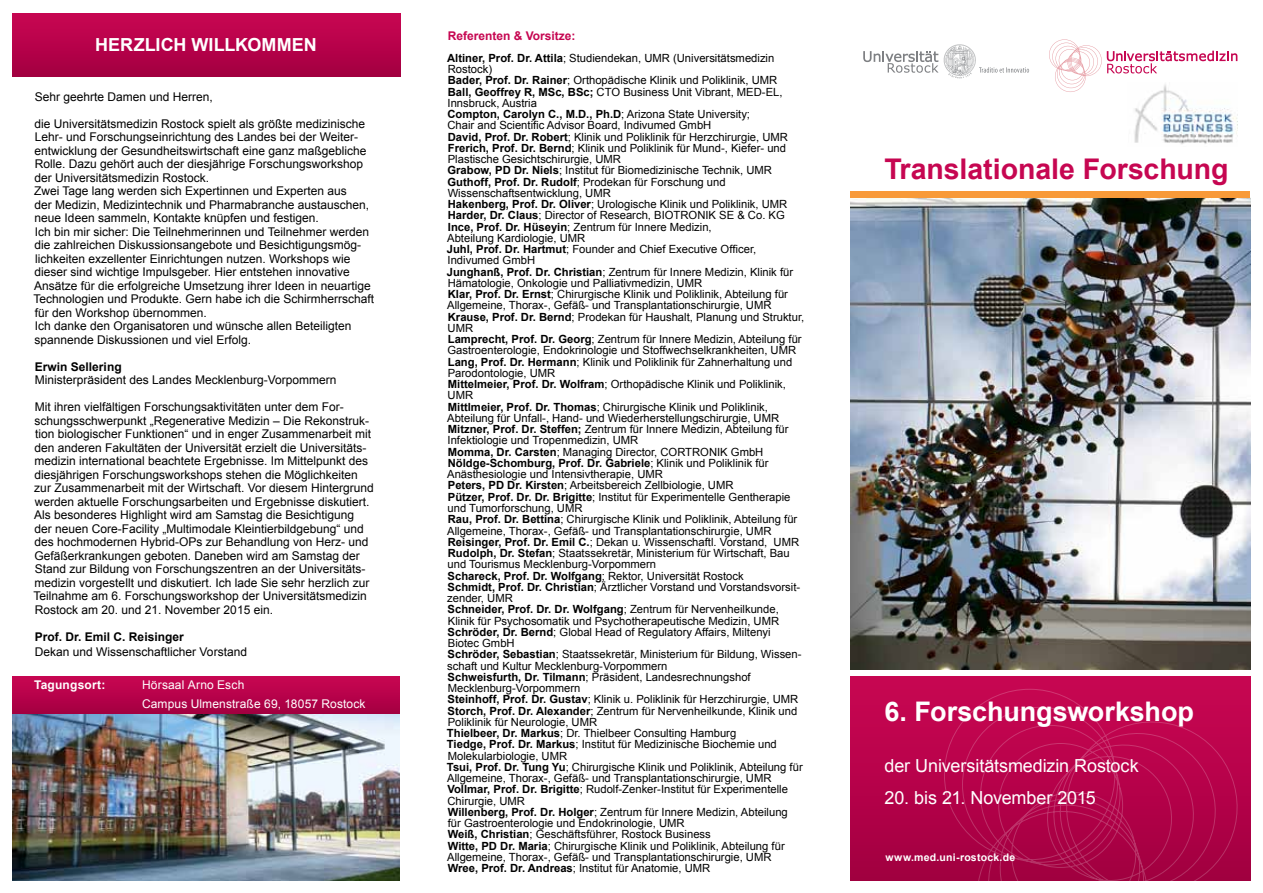
<style>
.page{position:relative;width:1263px;height:893px;background:#fff}
.page>*{position:absolute;margin:0;border:0;box-sizing:border-box;transform-origin:0 0}
.t1{font:700 28.5px "Arial";color:#c60651}
.t2{font:700 27px "Arial";letter-spacing:-.005em;color:#fff}
.t3{font:18px "Arial";letter-spacing:-.005em;color:#fff}
.t4{font:700 18px "Arial";color:#fff}
.t5{font:12px/13.5px "Arial";color:#000}
.t6{font:12px/19.2px "Arial";letter-spacing:.015em;color:#fff}
.t7{font:700 12px "Arial";color:#000}
.t8{font:700 12px "Arial";color:#c60651}
.t9{font:700 12px "Arial";letter-spacing:.015em;color:#fff}
.t10{font:11.25px/11.2px "Arial";color:#000}
.t11{font:700 10.5px "Arial";letter-spacing:.02em;color:#fff}
.s1{font-weight:700}
</style>
<div class="page">
<svg style="left:863px;top:51px;width:75px;height:22px"></svg>
<svg style="left:944px;top:44px;width:85px;height:35px"></svg>
<svg style="left:1049px;top:39px;width:188px;height:53px"></svg>
<div style="left:850px;top:676px;width:400px;height:204px;background:linear-gradient(to bottom,#ca0653,#a30041)"></div>
<img style="left:850px;top:198px;width:400px;height:472px">
<div style="left:850px;top:191px;width:400px;height:7px;background:#f89a38"></div>
<div style="left:13px;top:13px;width:387px;height:64px;background:linear-gradient(to bottom,#ca0653,#a30041)"></div>
<div style="left:12px;top:676px;width:388px;height:38px;background:linear-gradient(to bottom,#c90653,#a50041)"></div>
<img style="left:13px;top:714px;width:387px;height:166px">
<img style="left:1127px;top:83px;width:110px;height:61px">
<svg style="left:944px;top:688px;width:295px;height:193px;background:#b5054b"></svg>
<h3 class="t4" style="left:95px;top:33px;width:223px">HERZLICH WILLKOMMEN</h3>
<p class="t5" style="left:35px;top:90px;width:180px">Sehr geehrte Damen und Herren,</p>
<p class="t5" style="left:33px;top:117px;width:342px">die Universitätsmedizin Rostock spielt als größte medizinische Lehr- und Forschungseinrichtung des Landes bei der Weiter&shy;entwicklung der Gesundheitswirtschaft eine ganz maßgebliche Rolle. Dazu gehört auch der diesjährige Forschungsworkshop der Universitätsmedizin Rostock.<br>Zwei Tage lang werden sich Expertinnen und Experten aus<br>der Medizin, Medizintechnik und Pharmabranche austauschen, neue Ideen sammeln, Kontakte knüpfen und festigen.<br>Ich bin mir sicher: Die Teilnehmerinnen und Teilnehmer werden die zahlreichen Diskussionsangebote und Besichtigungsmög&shy;lichkeiten exzellenter Einrichtungen nutzen. Workshops wie dieser sind wichtige Impulsgeber. Hier entstehen innovative Ansätze für die erfolgreiche Umsetzung ihrer Ideen in neuartige Technologien und Produkte. Gern habe ich die Schirmherrschaft für den Workshop übernommen.<br>Ich danke den Organisatoren und wünsche allen Beteiligten spannende Diskussionen und viel Erfolg.</p>
<p class="t7" style="left:35px;top:359px;width:88px">Erwin Sellering</p>
<p class="t5" style="left:35px;top:373px;width:303px">Ministerpräsident des Landes Mecklenburg-Vorpommern</p>
<p class="t5" style="left:33px;top:400px;width:342px">Mit ihren vielfältigen Forschungsaktivitäten unter dem For&shy;schungsschwerpunkt „Regenerative Medizin – Die Rekonstruk&shy;tion biologischer Funktionen“ und in enger Zusammenarbeit mit den anderen Fakultäten der Universität erzielt die Universitäts&shy;medizin international beachtete Ergebnisse. Im Mittelpunkt des diesjährigen Forschungsworkshops stehen die Möglichkeiten zur Zusammenarbeit mit der Wirtschaft. Vor diesem Hintergrund werden aktuelle Forschungsarbeiten und Ergebnisse diskutiert.<br>Als besonderes Highlight wird am Samstag die Besichtigung der neuen Core-Facility „Multimodale Kleintierbildgebung“ und des hochmodernen Hybrid-OPs zur Behandlung von Herz- und Gefäßerkrankungen geboten. Daneben wird am Samstag der Stand zur Bildung von Forschungszentren an der Universitäts&shy;medizin vorgestellt und diskutiert. Ich lade Sie sehr herzlich zur Teilnahme am 6. Forschungsworkshop der Universitätsmedizin Rostock am 20. und 21. November 2015 ein.</p>
<p class="t7" style="left:35px;top:629px;width:150px">Prof. Dr. Emil C. Reisinger</p>
<p class="t5" style="left:35px;top:645px;width:214px">Dekan und Wissenschaftlicher Vorstand</p>
<p class="t9" style="left:34px;top:677px;width:73px">Tagungsort:</p>
<p class="t6" style="left:142px;top:675px;width:225px">Hörsaal Arno Esch<br>Campus Ulmenstraße 69, 18057 Rostock</p>
<p class="t8" style="left:448px;top:28px;width:129px">Referenten &amp; Vorsitze:</p>
<p class="t10" style="left:447px;top:52px;width:359px"><span class="s1">Altiner, Prof. Dr. Attila</span>; Studiendekan, UMR (Universitätsmedizin Rostock)<br><span class="s1">Bader, Prof. Dr. Rainer</span>; Orthopädische Klinik und Poliklinik, UMR<br><span class="s1">Ball, Geoffrey R, MSc, BSc;</span> CTO Business Unit Vibrant, MED-EL, Innsbruck, Austria<br><span class="s1">Compton, Carolyn C., M.D., Ph.D</span>; Arizona State University;<br>Chair and Scientific Advisor Board, Indivumed GmbH<br><span class="s1">David, Prof. Dr. Robert</span>; Klinik und Poliklinik für Herzchirurgie, UMR <span class="s1">Frerich, Prof. Dr. Bernd</span>; Klinik und Poliklinik für Mund-, Kiefer- und Plastische Gesichtschirurgie, UMR<br><span class="s1">Grabow, PD Dr. Niels</span>; Institut für Biomedizinische Technik, UMR <span class="s1">Guthoff, Prof. Dr. Rudolf</span>; Prodekan für Forschung und Wissenschaftsentwicklung, UMR<br><span class="s1">Hakenberg, Prof. Dr. Oliver</span>; Urologische Klinik und Poliklinik, UMR <span class="s1">Harder, Dr. Claus</span>; Director of Research, BIOTRONIK SE &amp; Co. KG <span class="s1">Ince, Prof. Dr. Hüseyin</span>; Zentrum für Innere Medizin,<br>Abteilung Kardiologie, UMR<br><span class="s1">Juhl, Prof. Dr. Hartmut</span>; Founder and Chief Executive Officer, Indivumed GmbH<br><span class="s1">Junghanß, Prof. Dr. Christian</span>; Zentrum für Innere Medizin, Klinik für Hämatologie, Onkologie und Palliativmedizin, UMR<br><span class="s1">Klar, Prof. Dr. Ernst</span>; Chirurgische Klinik und Poliklinik, Abteilung für Allgemeine, Thorax-, Gefäß- und Transplantationschirurgie, UMR <span class="s1">Krause, Prof. Dr. Bernd</span>; Prodekan für Haushalt, Planung und Struktur, UMR<br><span class="s1">Lamprecht, Prof. Dr. Georg</span>; Zentrum für Innere Medizin, Abteilung für Gastroenterologie, Endokrinologie und Stoffwechselkrankheiten, UMR <span class="s1">Lang, Prof. Dr. Hermann</span>; Klinik und Poliklinik für Zahnerhaltung und Parodontologie, UMR<br><span class="s1">Mittelmeier, Prof. Dr. Wolfram</span>; Orthopädische Klinik und Poliklinik, UMR<br><span class="s1">Mittlmeier, Prof. Dr. Thomas</span>; Chirurgische Klinik und Poliklinik, Abteilung für Unfall-, Hand- und Wiederherstellungschirurgie, UMR <span class="s1">Mitzner, Prof. Dr. Steffen;</span> Zentrum für Innere Medizin, Abteilung für Infektiologie und Tropenmedizin, UMR<br><span class="s1">Momma, Dr. Carsten</span>; Managing Director, CORTRONIK GmbH <span class="s1">Nöldge-Schomburg, Prof. Dr. Gabriele</span>; Klinik und Poliklinik für Anästhesiologie und Intensivtherapie, UMR<br><span class="s1">Peters, PD Dr. Kirsten</span>; Arbeitsbereich Zellbiologie, UMR<br><span class="s1">Pützer, Prof. Dr. Dr. Brigitte</span>; Institut für Experimentelle Gentherapie und Tumorforschung, UMR<br><span class="s1">Rau, Prof. Dr. Bettina</span>; Chirurgische Klinik und Poliklinik, Abteilung für Allgemeine, Thorax-, Gefäß- und Transplantationschirurgie, UMR <span class="s1">Reisinger, Prof. Dr. Emil C.</span>; Dekan u. Wissenschaftl. Vorstand, UMR <span class="s1">Rudolph, Dr. Stefan</span>; Staatssekretär, Ministerium für Wirtschaft, Bau und Tourismus Mecklenburg-Vorpommern<br><span class="s1">Schareck, Prof. Dr. Wolfgang</span>; Rektor, Universität Rostock<br><span class="s1">Schmidt, Prof. Dr. Christian</span>; Ärztlicher Vorstand und Vorstandsvorsit&shy;zender, UMR<br><span class="s1">Schneider, Prof. Dr. Dr. Wolfgang</span>; Zentrum für Nervenheilkunde, Klinik für Psychosomatik und Psychotherapeutische Medizin, UMR <span class="s1">Schröder, Dr. Bernd</span>; Global Head of Regulatory Affairs, Miltenyi<br>Biotec GmbH<br><span class="s1">Schröder, Sebastian</span>; Staatssekretär, Ministerium für Bildung, Wissen&shy;schaft und Kultur Mecklenburg-Vorpommern<br><span class="s1">Schweisfurth, Dr. Tilmann</span>; Präsident, Landesrechnungshof Mecklenburg-Vorpommern<br><span class="s1">Steinhoff, Prof. Dr. Gustav</span>; Klinik u. Poliklinik für Herzchirurgie, UMR <span class="s1">Storch, Prof. Dr. Alexander</span>; Zentrum für Nervenheilkunde, Klinik und Poliklinik für Neurologie, UMR<br><span class="s1">Thielbeer, Dr. Markus</span>; Dr. Thielbeer Consulting Hamburg<br><span class="s1">Tiedge, Prof. Dr. Markus</span>; Institut für Medizinische Biochemie und Molekularbiologie, UMR<br><span class="s1">Tsui, Prof. Dr. Tung Yu</span>; Chirurgische Klinik und Poliklinik, Abteilung für Allgemeine, Thorax-, Gefäß- und Transplantationschirurgie, UMR <span class="s1">Vollmar, Prof. Dr. Brigitte</span>; Rudolf-Zenker-Institut für Experimentelle Chirurgie, UMR<br><span class="s1">Willenberg, Prof. Dr. Holger</span>; Zentrum für Innere Medizin, Abteilung<br>für Gastroenterologie und Endokrinologie, UMR<br><span class="s1">Weiß, Christian</span>; Geschäftsführer, Rostock Business<br><span class="s1">Witte, PD Dr. Maria</span>; Chirurgische Klinik und Poliklinik, Abteilung für Allgemeine, Thorax-, Gefäß- und Transplantationschirurgie, UMR <span class="s1">Wree, Prof. Dr. Andreas</span>; Institut für Anatomie, UMR</p>
<h1 class="t1" style="left:884px;top:150px;width:345px">Translationale Forschung</h1>
<h2 class="t2" style="left:884px;top:694px;width:311px">6. Forschungsworkshop</h2>
<h3 class="t3" style="left:884px;top:754px;width:256px">der Universitätsmedizin Rostock</h3>
<h3 class="t3" style="left:884px;top:786px;width:213px">20. bis 21. November 2015</h3>
<p class="t11" style="left:885px;top:850px;width:131px">www.med.uni-rostock.de</p>
</div>
